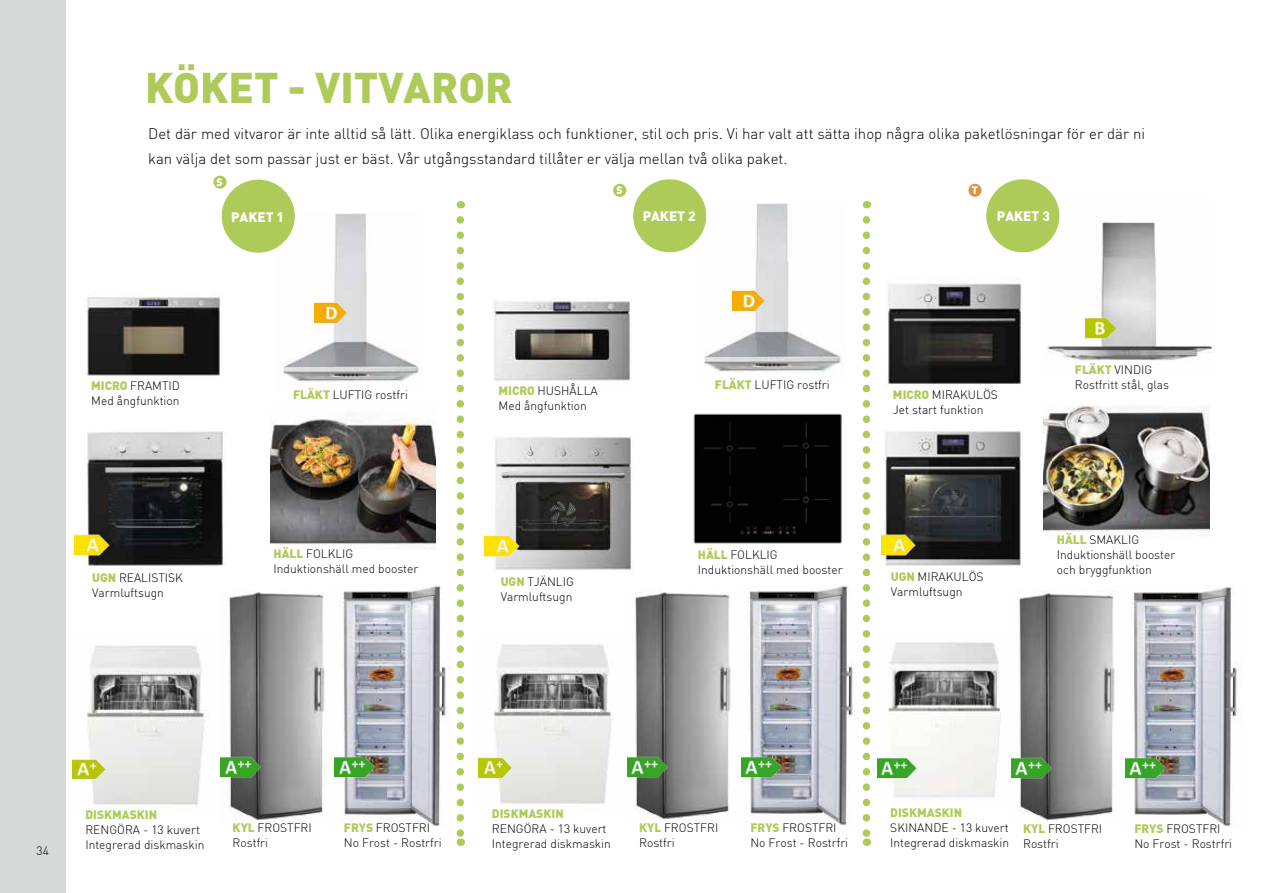
<style>
.page{position:relative;width:1263px;height:893px;background:#fff}
.page>*{position:absolute;margin:0;border:0;box-sizing:border-box;transform-origin:0 0}
.t1{font:900 42px "DIN";color:#aecb59}
.t2{font:300 15px/25.5px "DIN";color:#000}
.t3{font:900 13.5px "DIN";color:#fff}
.t4{font:300 12px/15px "DIN";color:#000}
.t5{font:900 12px "DIN";color:#aecb59}
.t6{font:900 10.5px "DIN";color:#fff}
.s1{font-weight:900;color:#aecb59}
</style>
<div class="page">
<img style="left:1046px;top:216px;width:169px;height:145px">
<img style="left:704px;top:203px;width:140px;height:170px">
<img style="left:229px;top:592px;width:96px;height:230px">
<img style="left:334px;top:586px;width:118px;height:240px">
<img style="left:221px;top:755px;width:41px;height:24px">
<img style="left:335px;top:755px;width:41px;height:24px">
<img style="left:283px;top:213px;width:139px;height:170px">
<div style="left:0;top:0;width:66px;height:893px;background:#d7d8d8"></div>
<svg style="left:457px;top:220px;width:7px;height:626px"></svg>
<svg style="left:863px;top:220px;width:7px;height:626px"></svg>
<div style="left:219px;top:177px;width:79px;height:79px;background:#aecb59;border-radius:50%"></div>
<div style="left:216px;top:174px;width:85px;height:85px;border:6px solid #fff;border-radius:50%"></div>
<div style="left:212px;top:174px;width:16px;height:16px;background:#aecb59;border-radius:50%"></div>
<div style="left:210px;top:173px;width:19px;height:19px;border:3px solid #fff;border-radius:50%"></div>
<img style="left:270px;top:418px;width:165px;height:131px">
<img style="left:86px;top:295px;width:135px;height:81px">
<img style="left:693px;top:413px;width:149px;height:131px">
<img style="left:494px;top:298px;width:136px;height:83px">
<div style="left:630px;top:176px;width:79px;height:79px;background:#aecb59;border-radius:50%"></div>
<div style="left:627px;top:173px;width:85px;height:85px;border:6px solid #fff;border-radius:50%"></div>
<img style="left:1044px;top:405px;width:165px;height:126px">
<img style="left:888px;top:283px;width:135px;height:101px">
<div style="left:983px;top:176px;width:79px;height:79px;background:#aecb59;border-radius:50%"></div>
<div style="left:980px;top:173px;width:85px;height:85px;border:6px solid #fff;border-radius:50%"></div>
<div style="left:612px;top:182px;width:16px;height:16px;background:#aecb59;border-radius:50%"></div>
<div style="left:610px;top:181px;width:19px;height:19px;border:3px solid #fff;border-radius:50%"></div>
<div style="left:967px;top:182px;width:16px;height:16px;background:#da9744;border-radius:50%"></div>
<div style="left:965px;top:181px;width:19px;height:19px;border:3px solid #fff;border-radius:50%"></div>
<img style="left:87px;top:645px;width:118px;height:160px">
<img style="left:72px;top:757px;width:35px;height:23px">
<img style="left:87px;top:431px;width:138px;height:135px">
<img style="left:75px;top:534px;width:35px;height:23px">
<img style="left:493px;top:437px;width:140px;height:134px">
<img style="left:485px;top:536px;width:35px;height:23px">
<img style="left:635px;top:591px;width:96px;height:230px">
<img style="left:748px;top:586px;width:109px;height:239px">
<img style="left:627px;top:755px;width:41px;height:23px">
<img style="left:741px;top:755px;width:41px;height:23px">
<img style="left:494px;top:644px;width:118px;height:160px">
<img style="left:479px;top:755px;width:35px;height:23px">
<img style="left:888px;top:642px;width:113px;height:155px">
<img style="left:877px;top:757px;width:41px;height:23px">
<img style="left:1019px;top:592px;width:96px;height:230px">
<img style="left:1132px;top:587px;width:109px;height:239px">
<img style="left:1011px;top:756px;width:41px;height:23px">
<img style="left:1125px;top:756px;width:41px;height:23px">
<img style="left:884px;top:430px;width:139px;height:136px">
<img style="left:881px;top:534px;width:35px;height:23px">
<img style="left:1086px;top:317px;width:35px;height:23px">
<img style="left:732px;top:290px;width:35px;height:23px">
<img style="left:314px;top:302px;width:35px;height:23px">
<h1 class="t1" style="left:145px;top:60px;width:369px">KÖKET - VITVAROR</h1>
<p class="t2" style="left:148px;top:121px;width:998px">Det där med vitvaror är inte alltid så lätt. Olika energiklass och funktioner, stil och pris. Vi har valt att sätta ihop några olika paketlösningar för er där ni kan välja det som passar just er bäst. Vår utgångsstandard tillåter er välja mellan två olika paket.</p>
<p class="t6" style="left:217px;top:175px;width:8px">S</p>
<p class="t3" style="left:231px;top:208px;width:54px">PAKET 1</p>
<p class="t6" style="left:616px;top:183px;width:8px">S</p>
<p class="t6" style="left:972px;top:183px;width:8px">T</p>
<p class="t3" style="left:643px;top:207px;width:54px">PAKET 2</p>
<p class="t3" style="left:997px;top:207px;width:54px">PAKET 3</p>
<p class="t4" style="left:1075px;top:363px;width:79px"><span class="s1">FLÄKT</span> VINDIG</p>
<p class="t4" style="left:91px;top:378px;width:90px"><span class="s1">MICRO</span> FRAMTID<br>Med ångfunktion</p>
<p class="t4" style="left:293px;top:387px;width:116px"><span class="s1">FLÄKT</span> LUFTIG rostfri</p>
<p class="t4" style="left:499px;top:383px;width:101px"><span class="s1">MICRO</span> HUSHÅLLA<br>Med ångfunktion</p>
<p class="t4" style="left:715px;top:377px;width:116px"><span class="s1">FLÄKT</span> LUFTIG rostfri</p>
<p class="t4" style="left:1075px;top:378px;width:96px">Rostfritt stål, glas</p>
<p class="t4" style="left:893px;top:387px;width:106px"><span class="s1">MICRO</span> MIRAKULÖS<br>Jet start funktion</p>
<p class="t4" style="left:274px;top:547px;width:146px"><span class="s1">HÄLL</span> FOLKLIG<br>Induktionshäll med booster</p>
<p class="t4" style="left:92px;top:570px;width:92px"><span class="s1">UGN</span> REALISTISK<br>Varmluftsugn</p>
<p class="t4" style="left:501px;top:574px;width:75px"><span class="s1">UGN</span> TJÄNLIG<br>Varmluftsugn</p>
<p class="t4" style="left:698px;top:547px;width:146px"><span class="s1">HÄLL</span> FOLKLIG<br>Induktionshäll med booster</p>
<p class="t4" style="left:891px;top:569px;width:94px"><span class="s1">UGN</span> MIRAKULÖS<br>Varmluftsugn</p>
<p class="t4" style="left:1057px;top:532px;width:120px"><span class="s1">HÄLL</span> SMAKLIG<br>Induktionshäll booster och bryggfunktion</p>
<p class="t4" style="left:37px;top:843px;width:14px">34</p>
<p class="t5" style="left:85px;top:806px;width:73px">DISKMASKIN</p>
<p class="t4" style="left:85px;top:822px;width:120px">RENGÖRA - 13 kuvert<br>Integrerad diskmaskin</p>
<p class="t4" style="left:233px;top:820px;width:81px"><span class="s1">KYL</span> FROSTFRI<br>Rostfri</p>
<p class="t4" style="left:344px;top:820px;width:99px"><span class="s1">FRYS</span> FROSTFRI<br>No Frost - Rostrfri</p>
<p class="t5" style="left:492px;top:806px;width:73px">DISKMASKIN</p>
<p class="t4" style="left:492px;top:821px;width:120px">RENGÖRA - 13 kuvert<br>Integrerad diskmaskin</p>
<p class="t4" style="left:639px;top:820px;width:81px"><span class="s1">KYL</span> FROSTFRI<br>Rostfri</p>
<p class="t4" style="left:750px;top:820px;width:99px"><span class="s1">FRYS</span> FROSTFRI<br>No Frost - Rostrfri</p>
<p class="t5" style="left:890px;top:804px;width:73px">DISKMASKIN</p>
<p class="t4" style="left:890px;top:819px;width:120px">SKINANDE - 13 kuvert<br>Integrerad diskmaskin</p>
<p class="t4" style="left:1023px;top:821px;width:81px"><span class="s1">KYL</span> FROSTFRI<br>Rostfri</p>
<p class="t4" style="left:1134px;top:821px;width:99px"><span class="s1">FRYS</span> FROSTFRI<br>No Frost - Rostrfri</p>
</div>
